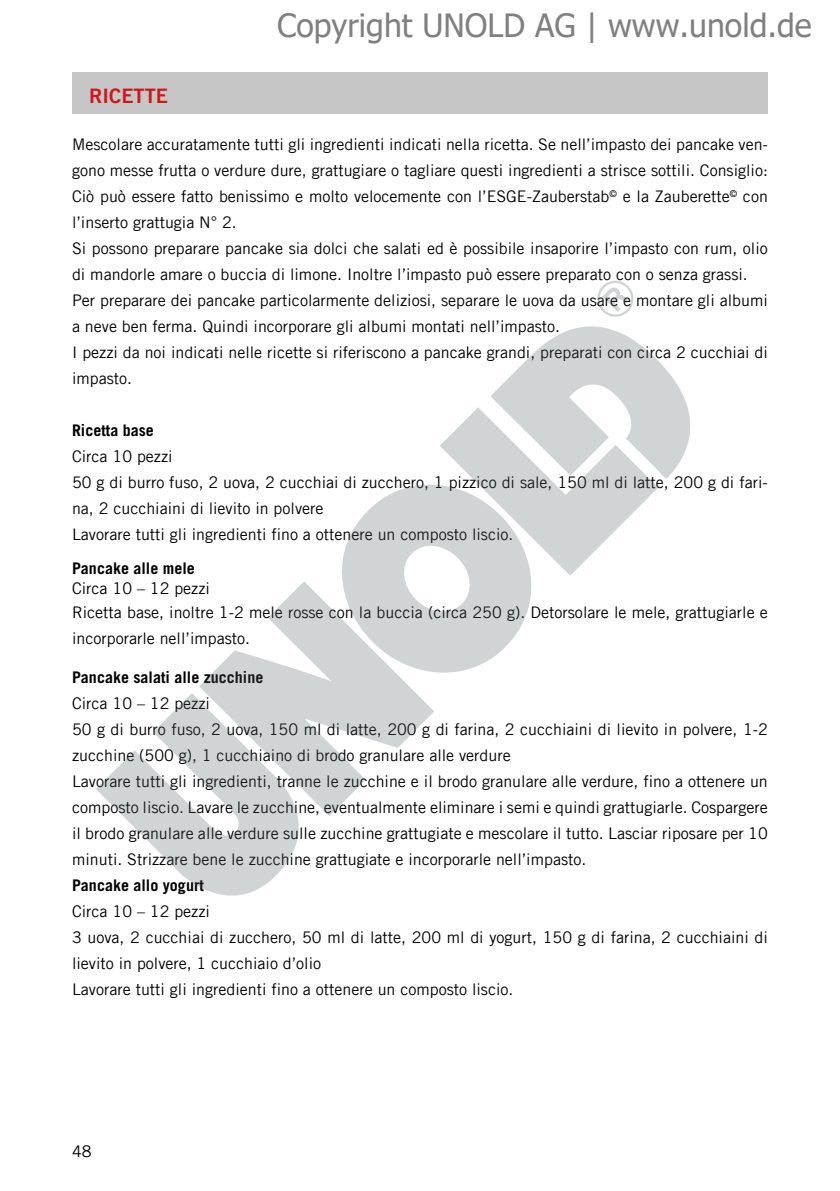
<style>
.page{position:relative;width:840px;height:1191px;background:#fff}
.page>*{position:absolute;margin:0;border:0;box-sizing:border-box;transform-origin:0 0}
.t1{font:32px "Tahoma";color:#808080}
.t2{font:20px "Trade Gothic LT Com Bd 2";color:#cd171a}
.t3{font:16px/26px "Trade Gothic LT Com";color:#000}
.t4{font:700 16px "Trade Gothic LT Com";color:#000}
</style>
<div class="page">
<div style="left:72px;top:72px;width:695px;height:42px;background:#c6c6c6"></div>
<svg style="left:530px;top:326px;width:161px;height:153px;fill:#d0d4d5"></svg>
<svg style="left:440px;top:357px;width:218px;height:219px;fill:#d0d4d5"></svg>
<svg style="left:342px;top:447px;width:226px;height:226px;fill:#d0d4d5"></svg>
<svg style="left:199px;top:581px;width:235px;height:235px;fill:#d0d4d5"></svg>
<svg style="left:96px;top:690px;width:231px;height:206px;fill:#d0d4d5"></svg>
<svg style="left:597px;top:280px;width:37px;height:37px"></svg>
<h1 class="t1" style="left:277px;top:4px;width:535px">Copyright UNOLD AG | www.unold.de</h1>
<p class="t2" style="left:89px;top:83px;width:80px">RICETTE</p>
<p class="t3" style="left:72px;top:131px;width:697px">Mescolare accuratamente tutti gli ingredienti indicati nella ricetta. Se nell’impasto dei pancake ven&shy;gono messe frutta o verdure dure, grattugiare o tagliare questi ingredienti a strisce sottili. Consiglio:<br>Ciò può essere fatto benissimo e molto velocemente con l’ESGE-Zauberstab<sup>©</sup> e la Zauberette<sup>©</sup> con l’inserto grattugia N° 2.<br>Si possono preparare pancake sia dolci che salati ed è possibile insaporire l’impasto con rum, olio di mandorle amare o buccia di limone. Inoltre l’impasto può essere preparato con o senza grassi.<br>Per preparare dei pancake particolarmente deliziosi, separare le uova da usare e montare gli albumi a neve ben ferma. Quindi incorporare gli albumi montati nell’impasto.<br>I pezzi da noi indicati nelle ricette si riferiscono a pancake grandi, preparati con circa 2 cucchiai di impasto.</p>
<p class="t4" style="left:72px;top:420px;width:83px">Ricetta base</p>
<p class="t3" style="left:72px;top:443px;width:696px">Circa 10 pezzi<br>50 g di burro fuso, 2 uova, 2 cucchiai di zucchero, 1 pizzico di sale, 150 ml di latte, 200 g di fari&shy;na, 2 cucchiaini di lievito in polvere<br>Lavorare tutti gli ingredienti fino a ottenere un composto liscio.</p>
<p class="t4" style="left:72px;top:558px;width:124px">Pancake alle mele</p>
<p class="t3" style="left:72px;top:576px;width:697px;line-height:24px">Circa 10 – 12 pezzi<br>Ricetta base, inoltre 1-2 mele rosse con la buccia (circa 250 g). Detorsolare le mele, grattugiarle e</p>
<p class="t3" style="left:72px;top:625px;width:179px">incorporarle nell’impasto.</p>
<p class="t4" style="left:72px;top:667px;width:193px">Pancake salati alle zucchine</p>
<p class="t3" style="left:72px;top:690px;width:697px">Circa 10 – 12 pezzi<br>50 g di burro fuso, 2 uova, 150 ml di latte, 200 g di farina, 2 cucchiaini di lievito in polvere, 1-2 zucchine (500 g), 1 cucchiaino di brodo granulare alle verdure<br>Lavorare tutti gli ingredienti, tranne le zucchine e il brodo granulare alle verdure, fino a ottenere un composto liscio. Lavare le zucchine, eventualmente eliminare i semi e quindi grattugiarle. Cospargere il brodo granulare alle verdure sulle zucchine grattugiate e mescolare il tutto. Lasciar riposare per 10 minuti. Strizzare bene le zucchine grattugiate e incorporarle nell’impasto.</p>
<p class="t4" style="left:72px;top:875px;width:133px">Pancake allo yogurt</p>
<p class="t3" style="left:72px;top:898px;width:697px">Circa 10 – 12 pezzi<br>3 uova, 2 cucchiai di zucchero, 50 ml di latte, 200 ml di yogurt, 150 g di farina, 2 cucchiaini di lievito in polvere, 1 cucchiaio d’olio<br>Lavorare tutti gli ingredienti fino a ottenere un composto liscio.</p>
<p class="t3" style="left:72px;top:1137px;width:21px">48</p>
</div>
